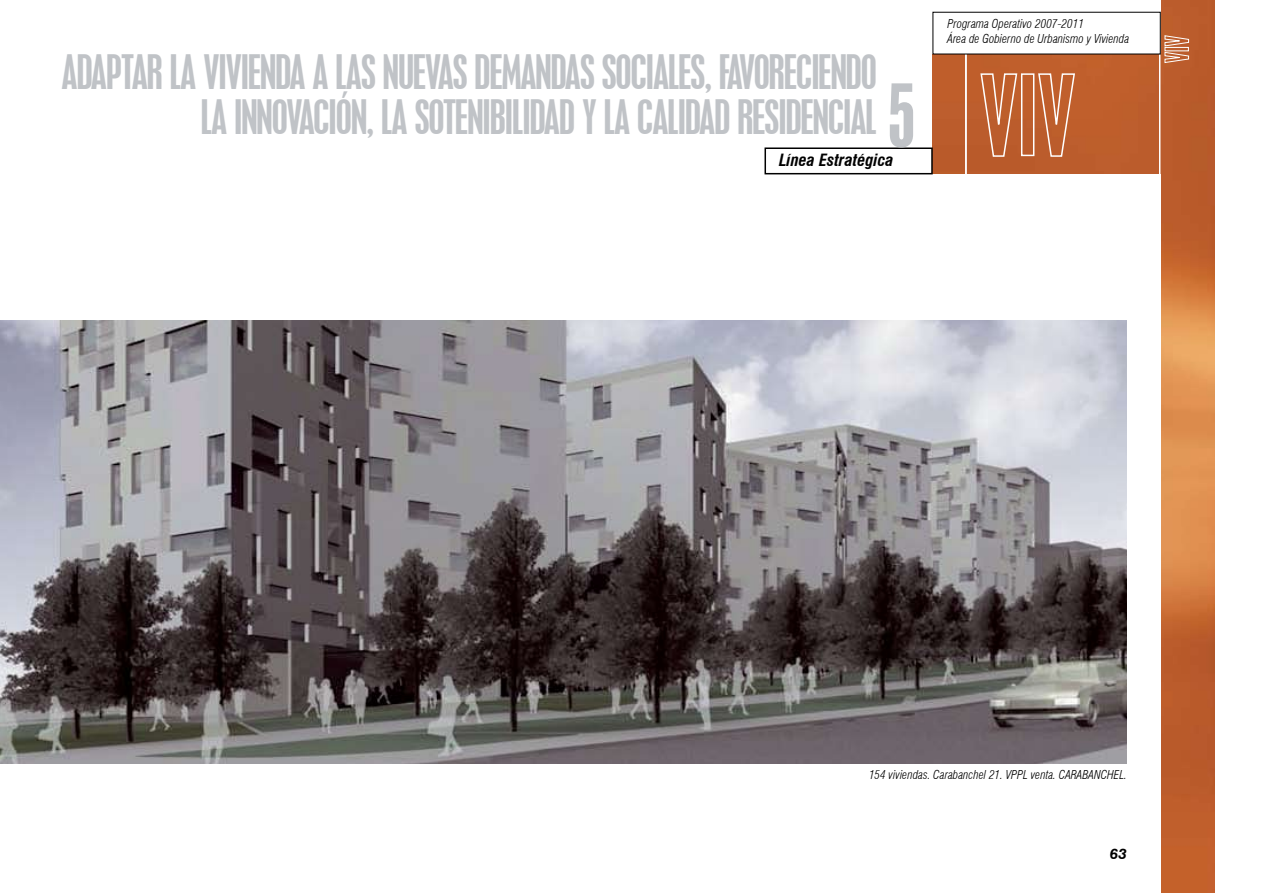
<style>
.page{position:relative;width:1263px;height:893px;background:#fff}
.page>*{position:absolute;margin:0;border:0;box-sizing:border-box;transform-origin:0 0}
.t1{font:84px "Swiss 924 BT Regular B";color:#c0c3c7}
.t2{font:condensed 42px/45px "Placard";letter-spacing:-.025em;color:#c0c3c7;text-align:right}
.t3{font:italic 700 condensed 16.5px "Swiss 721 BT";color:#000}
.t4{font:italic 700 15px "Swiss 721 BT";color:#000}
.t5{font:italic 300 condensed 12px/14.4px "Swiss 721 BT";color:#000}
</style>
<div class="page">
<img style="left:933px;top:0;width:282px;height:893px">
<div style="left:921px;top:0;width:239px;height:54px;background:#fff"></div>
<svg style="left:979px;top:72px;width:39px;height:86px;background:#c57247"></svg>
<div style="left:1021px;top:73px;width:13px;height:83px;border:2px solid #fff"></div>
<svg style="left:1037px;top:72px;width:39px;height:86px;background:#c67347"></svg>
<hr style="left:1159px;top:54px;width:1px;height:121px;background:#fff">
<div style="left:924px;top:174px;width:236px;height:719px;background:#fff"></div>
<div style="left:764px;top:147px;width:169px;height:27px;border:2px solid #000"></div>
<hr style="left:965px;top:54px;width:2px;height:124px;background:#fff">
<svg style="left:1164px;top:35px;width:25px;height:28px"></svg>
<img style="left:0;top:320px;width:1127px;height:444px">
<h2 class="t2" style="left:62px;top:49px;width:817px">ADAPTAR LA VIVIENDA A LAS NUEVAS DEMANDAS SOCIALES, FAVORECIENDO<br>LA INNOVACIÓN, LA SOTENIBILIDAD Y LA CALIDAD RESIDENCIAL</h2>
<h1 class="t1" style="left:887px;top:64px;width:30px">5</h1>
<h3 class="t3" style="left:779px;top:150px;width:116px">Línea Estratégica</h3>
<p class="t5" style="left:947px;top:17px;width:183px">Programa Operativo 2007-2011<br>Área de Gobierno de Urbanismo y Vivienda</p>
<p class="t5" style="left:869px;top:767px;width:259px">154 viviendas. Carabanchel 21. VPPL venta. CARABANCHEL.</p>
<p class="t4" style="left:1110px;top:844px;width:19px">63</p>
</div>
